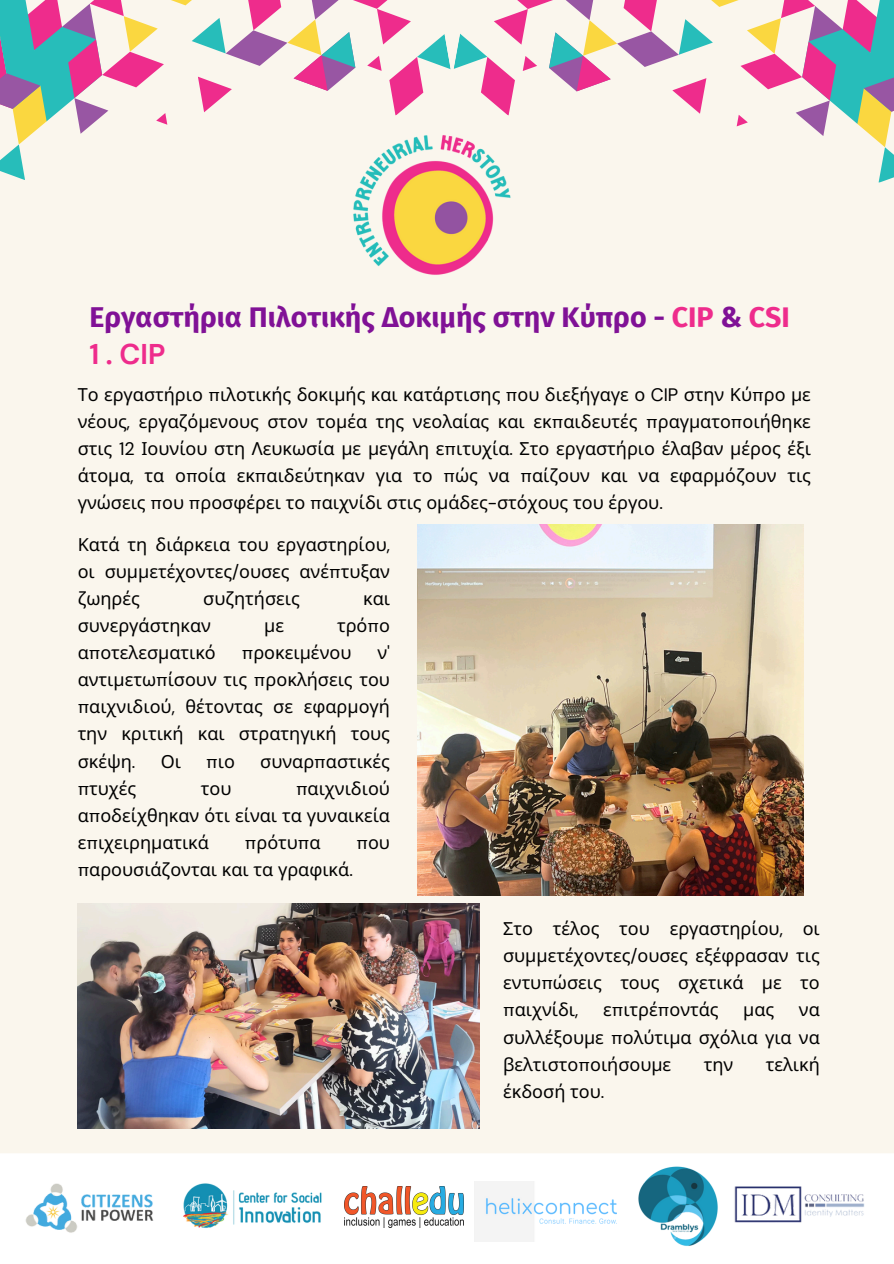
<style>
.page{position:relative;width:894px;height:1264px;background:#fff}
.page>*{position:absolute;margin:0;border:0;box-sizing:border-box;transform-origin:0 0}
.t1{font:700 28.5px "Fira Sans";color:#801196}
.t2{font:700 28.5px "DM Sans";color:#ee2c8c}
.t3{font:18px/27px "Noto Sans";color:#000;text-align:justify}
.s1{color:#ee2c8c}
.s2{font-family:"DM Sans"}
</style>
<div class="page">
<div style="left:0;top:0;width:893px;height:1263px;background:#faf6ed"></div>
<svg style="left:0;top:0;width:893px;height:183px"></svg>
<img style="left:336px;top:110px;width:191px;height:165px">
<div style="left:0;top:1153px;width:893px;height:110px;background:#fff"></div>
<img style="left:344px;top:1186px;width:119px;height:41px">
<img style="left:25px;top:1183px;width:129px;height:50px">
<img style="left:183px;top:1183px;width:139px;height:45px">
<img style="left:638px;top:1166px;width:55px;height:80px">
<img style="left:474px;top:1181px;width:142px;height:60px">
<img style="left:693px;top:1170px;width:172px;height:75px">
<img style="left:78px;top:903px;width:401px;height:225px">
<img style="left:417px;top:525px;width:386px;height:370px">
<p class="t1" style="left:89px;top:300px;width:701px">Εργαστήρια Πιλοτικής Δοκιμής στην Κύπρο - <span class="s1">CIP</span> &amp; <span class="s1">CSI</span></p>
<p class="t2" style="left:89px;top:336px;width:78px">1 . CIP</p>
<p class="t3" style="left:78px;top:381px;width:734px">Το εργαστήριο <span class="s2">π</span>ιλοτικής δοκιμής και κατάρτισης <span class="s2">π</span>ου διεξήγαγε ο <span class="s2">CIP</span> στην Κύ<span class="s2">π</span>ρο με νέους<span class="s2">,</span> εργαζόμενους στον τομέα της νεολαίας και εκ<span class="s2">π</span>αιδευτές <span class="s2">π</span>ραγματο<span class="s2">π</span>οιήθηκε στις <span class="s2">12</span> Ιουνίου στη Λευκωσία με μεγάλη ε<span class="s2">π</span>ιτυχία<span class="s2">.</span> Στο εργαστήριο έλαβαν μέρος έξι άτομα<span class="s2">,</span> τα ο<span class="s2">π</span>οία εκ<span class="s2">π</span>αιδεύτηκαν για το <span class="s2">π</span>ώς να <span class="s2">π</span>αίζουν και να εφαρμόζουν τις γνώσεις <span class="s2">π</span>ου <span class="s2">π</span>ροσφέρει το <span class="s2">π</span>αιχνίδι στις ομάδες<span class="s2">-</span>στόχους του έργου<span class="s2">.</span></p>
<p class="t3" style="left:78px;top:531px;width:314px">Κατά τη διάρκεια του εργαστηρίου<span class="s2">, </span>οι συμμετέχοντες<span class="s2">/</span>ουσες ανέ<span class="s2">π</span>τυξαν ζωηρές</p>
<p class="t3" style="left:203px;top:585px;width:98px">συζητήσεις</p>
<p class="t3" style="left:363px;top:585px;width:28px">και</p>
<p class="t3" style="left:78px;top:612px;width:135px">συνεργάστηκαν</p>
<p class="t3" style="left:264px;top:612px;width:21px">με</p>
<p class="t3" style="left:337px;top:612px;width:54px">τρό<span class="s2">π</span>ο</p>
<p class="t3" style="left:78px;top:639px;width:140px">α<span class="s2">π</span>οτελεσματικό</p>
<p class="t3" style="left:242px;top:639px;width:111px"><span class="s2">π</span>ροκειμένου</p>
<p class="t3" style="left:78px;top:639px;width:314px;text-indent:299px">ν<span class="s2">' </span>αντιμετω<span class="s2">π</span>ίσουν τις <span class="s2">π</span>ροκλήσεις του <span class="s2">π</span>αιχνιδιού<span class="s2">,</span> θέτοντας σε εφαρμογή την κριτική και στρατηγική τους σκέψη<span class="s2">.</span></p>
<p class="t3" style="left:161px;top:747px;width:22px">Οι</p>
<p class="t3" style="left:206px;top:747px;width:30px"><span class="s2">π</span>ιο</p>
<p class="t3" style="left:260px;top:747px;width:131px">συναρ<span class="s2">π</span>αστικές</p>
<p class="t3" style="left:78px;top:774px;width:314px;text-indent:218px"><span class="s2">π</span>αιχνιδιού α<span class="s2">π</span>οδείχθηκαν ότι είναι τα γυναικεία ε<span class="s2">π</span>ιχειρηματικά</p>
<p class="t3" style="left:78px;top:774px;width:60px"><span class="s2">π</span>τυχές</p>
<p class="t3" style="left:201px;top:774px;width:32px">του</p>
<p class="t3" style="left:245px;top:828px;width:77px"><span class="s2">π</span>ρότυ<span class="s2">π</span>α</p>
<p class="t3" style="left:356px;top:828px;width:35px"><span class="s2">π</span>ου</p>
<p class="t3" style="left:78px;top:855px;width:276px"><span class="s2">π</span>αρουσιάζονται και τα γραφικά<span class="s2">.</span></p>
<p class="t3" style="left:503px;top:915px;width:318px">Στο τέλος του εργαστηρίου<span class="s2">,</span> οι συμμετέχοντες<span class="s2">/</span>ουσες εξέφρασαν τις εντυ<span class="s2">π</span>ώσεις τους σχετικά με το <span class="s2">π</span>αιχνίδι<span class="s2">,</span></p>
<p class="t3" style="left:603px;top:996px;width:117px">ε<span class="s2">π</span>ιτρέ<span class="s2">π</span>οντάς</p>
<p class="t3" style="left:743px;top:996px;width:32px">μας</p>
<p class="t3" style="left:503px;top:996px;width:318px;text-indent:296px">να συλλέξουμε <span class="s2">π</span>ολύτιμα σχόλια για να βελτιστο<span class="s2">π</span>οιήσουμε</p>
<p class="t3" style="left:703px;top:1050px;width:31px">την</p>
<p class="t3" style="left:765px;top:1050px;width:56px">τελική</p>
<p class="t3" style="left:503px;top:1077px;width:103px">έκδοσή του<span class="s2">.</span></p>
</div>
